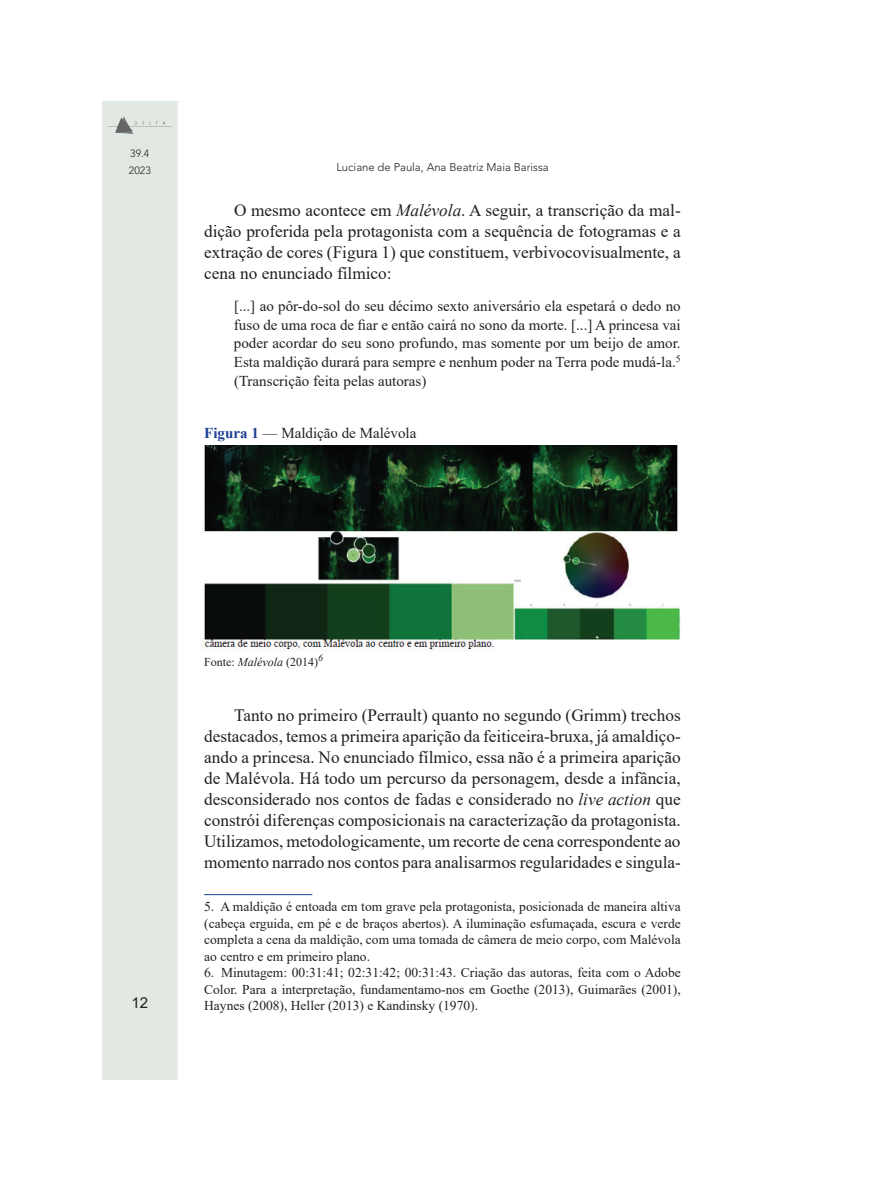
<style>
.page{position:relative;width:885px;height:1183px;background:#fff}
.page>*{position:absolute;margin:0;border:0;box-sizing:border-box;transform-origin:0 0}
.t1{font:17.25px/21px "Times New Roman";color:#231f20;text-align:justify}
.t2{font:15px/18.8px "Times New Roman";color:#231f20;text-align:justify}
.t3{font:15px "Arial";color:#231f20}
.t4{font:13.5px/16.5px "Times New Roman";color:#231f20;text-align:justify}
.t5{font:12px "Times New Roman";color:#231f20}
.t6{font:300 11.25px "Avenir";color:#231f20}
.t7{font:300 10.5px/16.5px "Avenir";color:#231f20}
.s1{font-style:italic}
.s2{font-weight:700;color:#1b3f94}
</style>
<div class="page">
<div style="left:102px;top:101px;width:77px;height:978px;background:#e1e9e2"></div>
<img style="left:107px;top:116px;width:65px;height:18px">
<hr style="left:178px;top:102px;width:4px;height:978px;background:#fff">
<hr style="left:204px;top:894px;width:108px;height:1px;background:#1b3f94">
<img style="left:201px;top:445px;width:479px;height:206px">
<p class="t7" style="left:129px;top:145px;width:23px">39.4<br>2023</p>
<p class="t6" style="left:336px;top:160px;width:214px">Luciane de Paula, Ana Beatriz Maia Barissa</p>
<p class="t1" style="left:204px;top:199px;width:478px;text-indent:30px">O mesmo acontece em <span class="s1">Malévola</span>. A seguir, a transcrição da mal&shy;dição proferida pela protagonista com a sequência de fotogramas e a extração de cores (Figura 1) que constituem, verbivocovisualmente, a cena no enunciado fílmico:</p>
<p class="t2" style="left:234px;top:296px;width:448px">[...] ao pôr-do-sol do seu décimo sexto aniversário ela espetará o dedo no fuso de uma roca de fiar e então cairá no sono da morte. [...] A princesa vai poder acordar do seu sono profundo, mas somente por um beijo de amor.<br>Esta maldição durará para sempre e nenhum poder na Terra pode mudá-la.<sup>5 </sup>(Transcrição feita pelas autoras)</p>
<p class="t2" style="left:204px;top:422px;width:214px"><span class="s2">Figura 1</span> — Maldição de Malévola</p>
<p class="t3" style="left:131px;top:991px;width:18px">12</p>
<p class="t5" style="left:204px;top:653px;width:120px">Fonte: <span class="s1">Malévola</span> (2014)<sup>6</sup></p>
<p class="t1" style="left:204px;top:704px;width:478px;text-indent:30px">Tanto no primeiro (Perrault) quanto no segundo (Grimm) trechos destacados, temos a primeira aparição da feiticeira-bruxa, já amaldiço&shy;ando a princesa. No enunciado fílmico, essa não é a primeira aparição de Malévola. Há todo um percurso da personagem, desde a infância, desconsiderado nos contos de fadas e considerado no <span class="s1">live action</span> que constrói diferenças composicionais na caracterização da protagonista.<br>Utilizamos, metodologicamente, um recorte de cena correspondente ao momento narrado nos contos para analisarmos regularidades e singula-</p>
<p class="t4" style="left:204px;top:897px;width:478px">5. A maldição é entoada em tom grave pela protagonista, posicionada de maneira altiva (cabeça erguida, em pé e de braços abertos). A iluminação esfumaçada, escura e verde completa a cena da maldição, com uma tomada de câmera de meio corpo, com Malévola ao centro e em primeiro plano.</p>
<p class="t4" style="left:204px;top:963px;width:478px">6. Minutagem: 00:31:41; 02:31:42; 00:31:43. Criação das autoras, feita com o Adobe Color. Para a interpretação, fundamentamo-nos em Goethe (2013), Guimarães (2001), Haynes (2008), Heller (2013) e Kandinsky (1970).</p>
</div>
